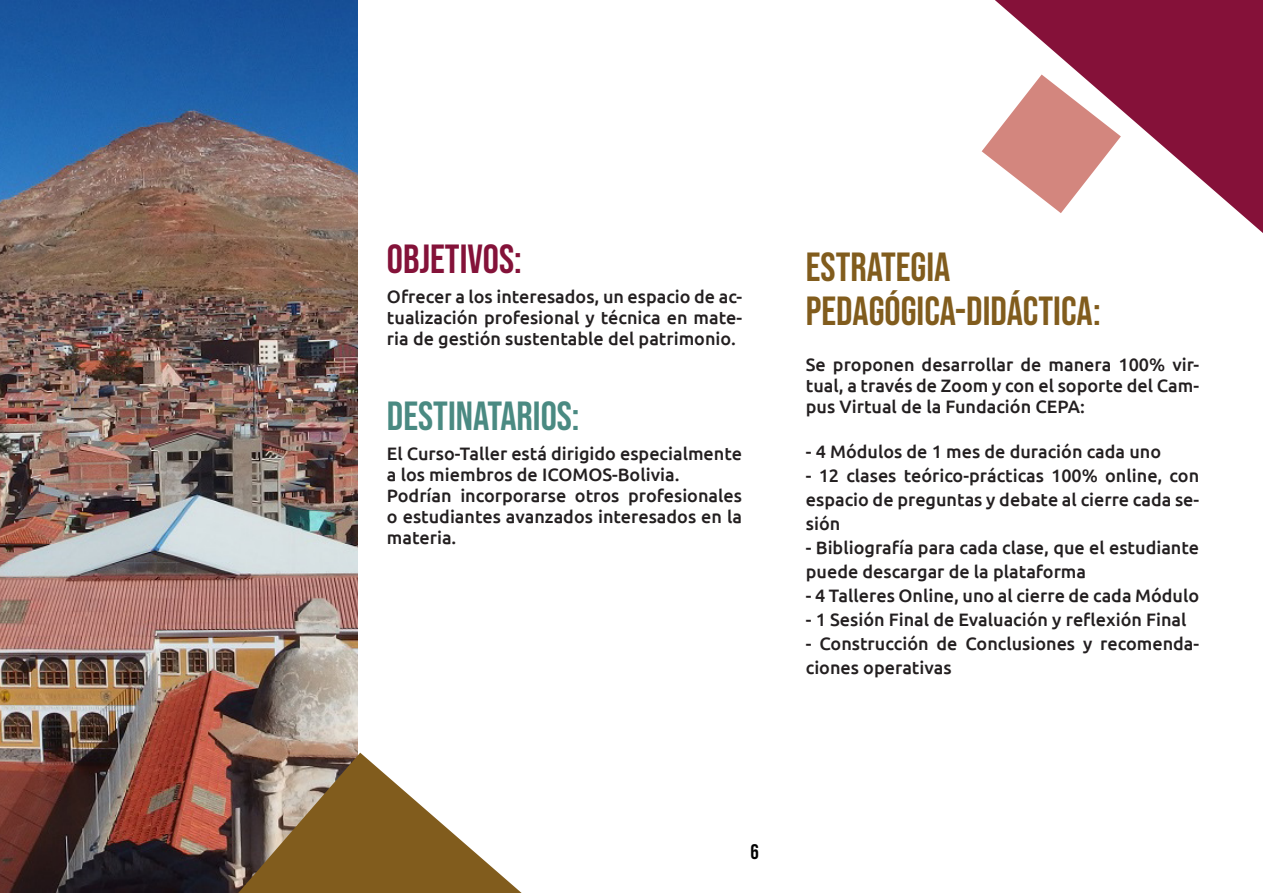
<style>
.page{position:relative;width:1263px;height:893px;background:#fff}
.page>*{position:absolute;margin:0;border:0;box-sizing:border-box;transform-origin:0 0}
.t1{font:40.5px "Bebas Neue";color:#815c1d}
.t2{font:40.5px "Bebas Neue";color:#4a8a82}
.t3{font:40.5px "Bebas Neue";color:#841239}
.t4{font:21px "Bebas Neue";color:#000}
.t5{font:500 18px/21px "Ubuntu";color:#231f20;text-align:justify}
</style>
<div class="page">
<img style="left:0;top:0;width:357px;height:892px">
<svg style="left:982px;top:134px;width:13px;height:28px"></svg>
<svg style="left:995px;top:0;width:268px;height:233px"></svg>
<svg style="left:238px;top:753px;width:284px;height:140px"></svg>
<p class="t3" style="left:387px;top:236px;width:136px">OBJETIVOS:</p>
<p class="t1" style="left:806px;top:244px;width:146px">ESTRATEGIA</p>
<p class="t1" style="left:806px;top:288px;width:296px">PEDAGÓGICA-DIDÁCTICA:</p>
<p class="t5" style="left:387px;top:286px;width:357px">Ofrecer a los interesados, un espacio de ac&shy;tualización profesional y técnica en mate&shy;ria de gestión sustentable del patrimonio.</p>
<p class="t2" style="left:387px;top:393px;width:194px">DESTINATARIOS:</p>
<p class="t5" style="left:387px;top:443px;width:357px">El Curso-Taller está dirigido especialmente a los miembros de ICOMOS-Bolivia.</p>
<p class="t5" style="left:387px;top:485px;width:357px">Podrían incorporarse otros profesionales o estudiantes avanzados interesados en la materia.</p>
<p class="t5" style="left:806px;top:354px;width:395px">Se proponen desarrollar de manera 100% vir&shy;tual, a través de Zoom y con el soporte del Cam&shy;pus Virtual de la Fundación CEPA:</p>
<p class="t5" style="left:806px;top:441px;width:357px">- 4 Módulos de 1 mes de duración cada uno</p>
<p class="t5" style="left:806px;top:463px;width:395px;line-height:24px">- 12 clases teórico-prácticas 100% online, con espacio de preguntas y debate al cierre cada se&shy;sión</p>
<p class="t5" style="left:806px;top:535px;width:395px;line-height:24px">- Bibliografía para cada clase, que el estudiante puede descargar de la plataforma</p>
<p class="t5" style="left:806px;top:585px;width:395px">- 4 Talleres Online, uno al cierre de cada Módulo</p>
<p class="t5" style="left:806px;top:609px;width:382px">- 1 Sesión Final de Evaluación y reflexión Final</p>
<p class="t5" style="left:806px;top:631px;width:395px;line-height:24px">- Construcción de Conclusiones y recomenda&shy;ciones operativas</p>
<p class="t4" style="left:750px;top:839px;width:10px">6</p>
</div>
